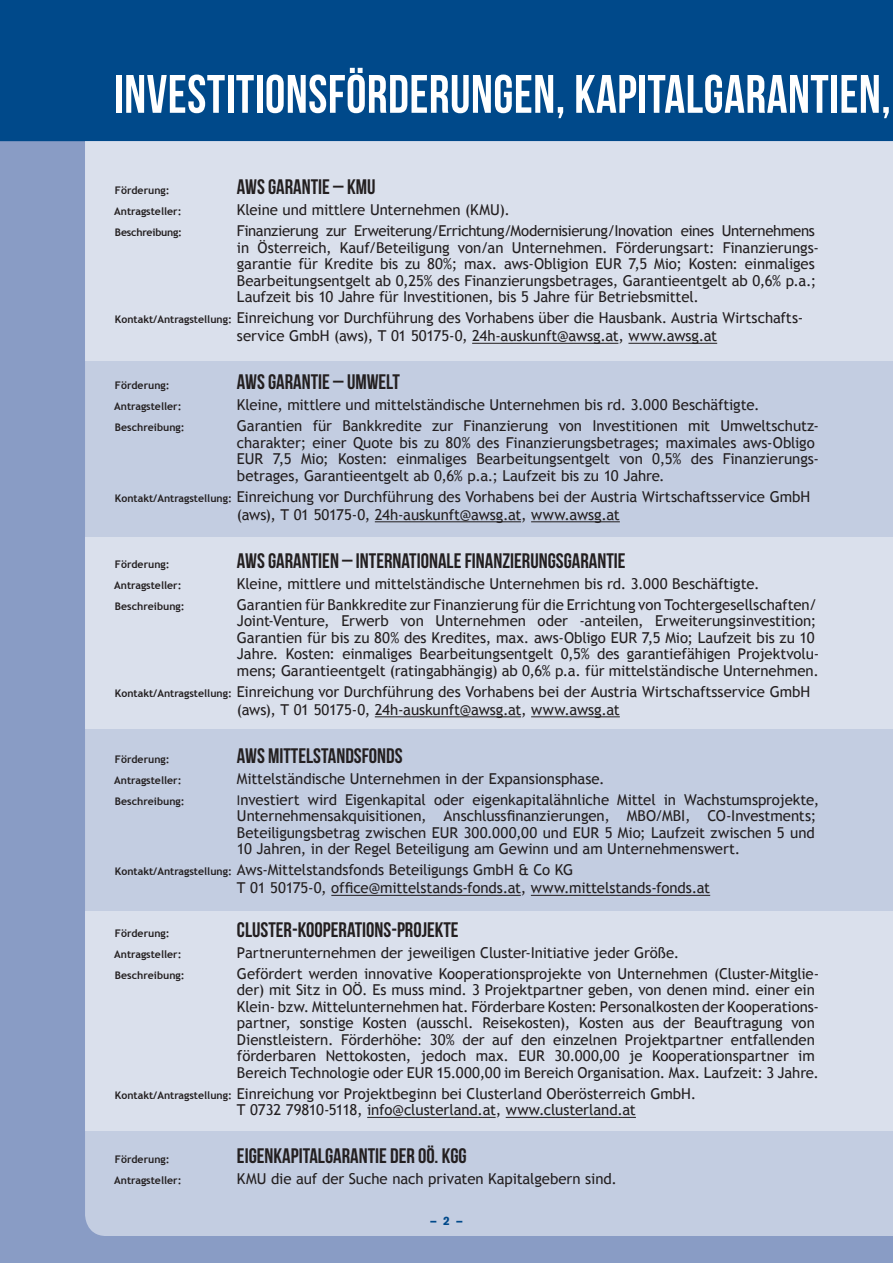
<style>
.page{position:relative;width:893px;height:1263px;background:#899cc5}
.page>*{position:absolute;margin:0;border:0;box-sizing:border-box;transform-origin:0 0}
.t1{font:54px "Bebas Neue";letter-spacing:.01em;color:#fff;scale:.95 1}
.t2{font:21px "Bebas Neue";color:#231f20}
.t3{font:15px "Trebuchet MS";letter-spacing:-.005em;color:#231f20}
.t4{font:15px "Trebuchet MS";letter-spacing:-.025em;color:#231f20}
.t5{font:900 12px "Akzidenz Grotesk";color:#00498a}
.t6{font:700 10.5px "Trebuchet MS";color:#231f20}
.t7{font:700 10.5px "Trebuchet MS";letter-spacing:-.02em;color:#231f20}
.s1{font-weight:700;font-size:10.5px}
.s2{font-family:"Akzidenz Grotesk";font-size:13.5px}
</style>
<div class="page">
<div style="left:0;top:0;width:893px;height:141px;background:#00498a"></div>
<div style="left:85px;top:360px;width:808px;height:876px;background:#c3cde1"></div>
<div style="left:85px;top:141px;width:808px;height:219px;background:#dae0ec"></div>
<div style="left:85px;top:537px;width:808px;height:192px;background:#dae0ec"></div>
<div style="left:85px;top:911px;width:808px;height:219px;background:#dae0ec"></div>
<hr style="left:472px;top:343px;width:146px;height:1px;background:#231f20">
<hr style="left:628px;top:343px;width:89px;height:1px;background:#231f20">
<hr style="left:375px;top:521px;width:146px;height:1px;background:#231f20">
<hr style="left:531px;top:521px;width:89px;height:1px;background:#231f20">
<hr style="left:375px;top:716px;width:146px;height:1px;background:#231f20">
<hr style="left:531px;top:716px;width:89px;height:1px;background:#231f20">
<hr style="left:331px;top:895px;width:190px;height:1px;background:#231f20">
<hr style="left:531px;top:895px;width:179px;height:1px;background:#231f20">
<hr style="left:367px;top:1117px;width:129px;height:1px;background:#231f20">
<hr style="left:506px;top:1117px;width:130px;height:1px;background:#231f20">
<p class="t1" style="left:114px;top:65px;width:819px">INVESTITIONSFÖRDERUNGEN, KAPITALGARANTIEN,</p>
<p class="t6" style="left:115px;top:184px;width:56px">Förderung:</p>
<p class="t2" style="left:237px;top:176px;width:140px">AWS GARANTIE – KMU</p>
<p class="t6" style="left:114px;top:205px;width:69px">Antragsteller:</p>
<p class="t3" style="left:237px;top:201px;width:274px">Kleine und mittlere Unternehmen (KMU).</p>
<p class="t7" style="left:115px;top:226px;width:69px">Beschreibung:</p>
<p class="t4" style="left:237px;top:222px;width:579px">Finanzierung zur Erweiterung/Errichtung/Modernisierung/Inovation eines Unternehmens</p>
<p class="t3" style="left:237px;top:239px;width:584px">in Österreich, Kauf/Beteiligung von/an Unternehmen. Förderungsart: Finanzierungs-</p>
<p class="t3" style="left:237px;top:255px;width:579px">garantie für Kredite bis zu 80%; max. aws-Obligion EUR 7,5 Mio; Kosten: einmaliges</p>
<p class="t3" style="left:237px;top:272px;width:581px">Bearbeitungsentgelt ab 0,25% des Finanzierungsbetrages, Garantieentgelt ab 0,6% p.a.;</p>
<p class="t3" style="left:237px;top:288px;width:464px">Laufzeit bis 10 Jahre für Investitionen, bis 5 Jahre für Betriebsmittel.</p>
<p class="t3" style="left:115px;top:309px;width:690px"><span class="s1">Kontakt/Antragstellung:</span> Einreichung vor Durchführung des Vorhabens über die Hausbank. Austria Wirtschafts-</p>
<p class="t3" style="left:237px;top:327px;width:482px">service GmbH (aws), T 01 50175-0, 24h-auskunft@awsg.at, www.awsg.at</p>
<p class="t6" style="left:115px;top:379px;width:56px">Förderung:</p>
<p class="t2" style="left:237px;top:371px;width:164px">AWS GARANTIE – UMWELT</p>
<p class="t6" style="left:114px;top:400px;width:69px">Antragsteller:</p>
<p class="t3" style="left:237px;top:396px;width:524px">Kleine, mittlere und mittelständische Unternehmen bis rd. 3.000 Beschäftigte.</p>
<p class="t6" style="left:115px;top:421px;width:71px">Beschreibung:</p>
<p class="t3" style="left:237px;top:417px;width:584px">Garantien für Bankkredite zur Finanzierung von Investitionen mit Umweltschutz-</p>
<p class="t3" style="left:237px;top:434px;width:579px">charakter; einer Quote bis zu 80% des Finanzierungsbetrages; maximales aws-Obligo</p>
<p class="t3" style="left:237px;top:450px;width:584px">EUR 7,5 Mio; Kosten: einmaliges Bearbeitungsentgelt von 0,5% des Finanzierungs-</p>
<p class="t3" style="left:237px;top:467px;width:429px">betrages, Garantieentgelt ab 0,6% p.a.; Laufzeit bis zu 10 Jahre.</p>
<p class="t3" style="left:115px;top:488px;width:697px"><span class="s1">Kontakt/Antragstellung:</span> Einreichung vor Durchführung des Vorhabens bei der Austria Wirtschaftsservice GmbH</p>
<p class="t3" style="left:237px;top:506px;width:384px">(aws), T 01 50175-0, 24h-auskunft@awsg.at, www.awsg.at</p>
<p class="t6" style="left:115px;top:558px;width:56px">Förderung:</p>
<p class="t2" style="left:237px;top:549px;width:390px">AWS GARANTIEN – INTERNATIONALE FINANZIERUNGSGARANTIE</p>
<p class="t6" style="left:114px;top:579px;width:69px">Antragsteller:</p>
<p class="t3" style="left:237px;top:575px;width:524px">Kleine, mittlere und mittelständische Unternehmen bis rd. 3.000 Beschäftigte.</p>
<p class="t6" style="left:115px;top:600px;width:71px">Beschreibung:</p>
<p class="t3" style="left:237px;top:596px;width:582px">Garantien für Bankkredite zur Finanzierung für die Errichtung von Tochtergesellschaften/</p>
<p class="t3" style="left:237px;top:612px;width:581px">Joint-Venture, Erwerb von Unternehmen oder -anteilen, Erweiterungsinvestition;</p>
<p class="t3" style="left:237px;top:629px;width:579px">Garantien für bis zu 80% des Kredites, max. aws-Obligo EUR 7,5 Mio; Laufzeit bis zu 10</p>
<p class="t3" style="left:237px;top:645px;width:584px">Jahre. Kosten: einmaliges Bearbeitungsentgelt 0,5% des garantiefähigen Projektvolu-</p>
<p class="t3" style="left:237px;top:662px;width:583px">mens; Garantieentgelt (ratingabhängig) ab 0,6% p.a. für mittelständische Unternehmen.</p>
<p class="t3" style="left:115px;top:683px;width:697px"><span class="s1">Kontakt/Antragstellung:</span> Einreichung vor Durchführung des Vorhabens bei der Austria Wirtschaftsservice GmbH</p>
<p class="t3" style="left:237px;top:701px;width:384px">(aws), T 01 50175-0, 24h-auskunft@awsg.at, www.awsg.at</p>
<p class="t6" style="left:115px;top:753px;width:56px">Förderung:</p>
<p class="t2" style="left:237px;top:744px;width:167px">AWS MITTELSTANDSFONDS</p>
<p class="t6" style="left:114px;top:774px;width:69px">Antragsteller:</p>
<p class="t3" style="left:237px;top:770px;width:369px">Mittelständische Unternehmen in der Expansionsphase.</p>
<p class="t6" style="left:115px;top:795px;width:71px">Beschreibung:</p>
<p class="t3" style="left:237px;top:791px;width:584px"><span class="s2">I</span>nvestiert wird Eigenkapital oder eigenkapitalähnliche Mittel in Wachstumsprojekte,</p>
<p class="t3" style="left:237px;top:807px;width:581px">Unternehmensakquisitionen, Anschlussfinanzierungen, MBO/MBI, CO-Investments;</p>
<p class="t3" style="left:237px;top:824px;width:579px">Beteiligungsbetrag zwischen EUR 300.000,00 und EUR 5 Mio; Laufzeit zwischen 5 und</p>
<p class="t3" style="left:237px;top:840px;width:505px">10 Jahren, in der Regel Beteiligung am Gewinn und am Unternehmenswert.</p>
<p class="t3" style="left:115px;top:861px;width:460px"><span class="s1">Kontakt/Antragstellung:</span> Aws-Mittelstandsfonds Beteiligungs GmbH &amp; Co KG</p>
<p class="t3" style="left:237px;top:879px;width:475px">T 01 50175-0, office@mittelstands-fonds.at, www.mittelstands-fonds.at</p>
<p class="t6" style="left:115px;top:927px;width:56px">Förderung:</p>
<p class="t2" style="left:237px;top:918px;width:223px">CLUSTER-KOOPERATIONS-PROJEKTE</p>
<p class="t6" style="left:114px;top:948px;width:69px">Antragsteller:</p>
<p class="t3" style="left:237px;top:944px;width:444px">Partnerunternehmen der jeweiligen Cluster-Initiative jeder Größe.</p>
<p class="t6" style="left:115px;top:969px;width:71px">Beschreibung:</p>
<p class="t3" style="left:237px;top:965px;width:584px">Gefördert werden innovative Kooperationsprojekte von Unternehmen (Cluster-Mitglie-</p>
<p class="t3" style="left:237px;top:981px;width:579px">der) mit Sitz in OÖ. Es muss mind. 3 Projektpartner geben, von denen mind. einer ein</p>
<p class="t3" style="left:237px;top:998px;width:584px">Klein- bzw. Mittelunternehmen hat. Förderbare Kosten: Personalkosten der Kooperations-</p>
<p class="t3" style="left:237px;top:1014px;width:579px">partner, sonstige Kosten (ausschl. Reisekosten), Kosten aus der Beauftragung von</p>
<p class="t3" style="left:237px;top:1031px;width:579px">Dienstleistern. Förderhöhe: 30% der auf den einzelnen Projektpartner entfallenden</p>
<p class="t3" style="left:237px;top:1047px;width:579px">förderbaren Nettokosten, jedoch max. EUR 30.000,00 je Kooperationspartner im</p>
<p class="t3" style="left:237px;top:1064px;width:583px">Bereich Technologie oder EUR 15.000,00 im Bereich Organisation. Max. Laufzeit: 3 Jahre.</p>
<p class="t3" style="left:115px;top:1085px;width:583px"><span class="s1">Kontakt/Antragstellung:</span> Einreichung vor Projektbeginn bei Clusterland Oberösterreich GmbH.</p>
<p class="t3" style="left:237px;top:1101px;width:400px">T 0732 79810-5118, info@clusterland.at, www.clusterland.at</p>
<p class="t6" style="left:115px;top:1153px;width:56px">Förderung:</p>
<p class="t2" style="left:237px;top:1145px;width:231px">EIGENKAPITALGARANTIE DER OÖ. KGG</p>
<p class="t6" style="left:114px;top:1174px;width:69px">Antragsteller:</p>
<p class="t3" style="left:237px;top:1170px;width:382px">KMU die auf der Suche nach privaten Kapitalgebern sind.</p>
<p class="t5" style="left:430px;top:1214px;width:34px">– 2 –</p>
</div>
